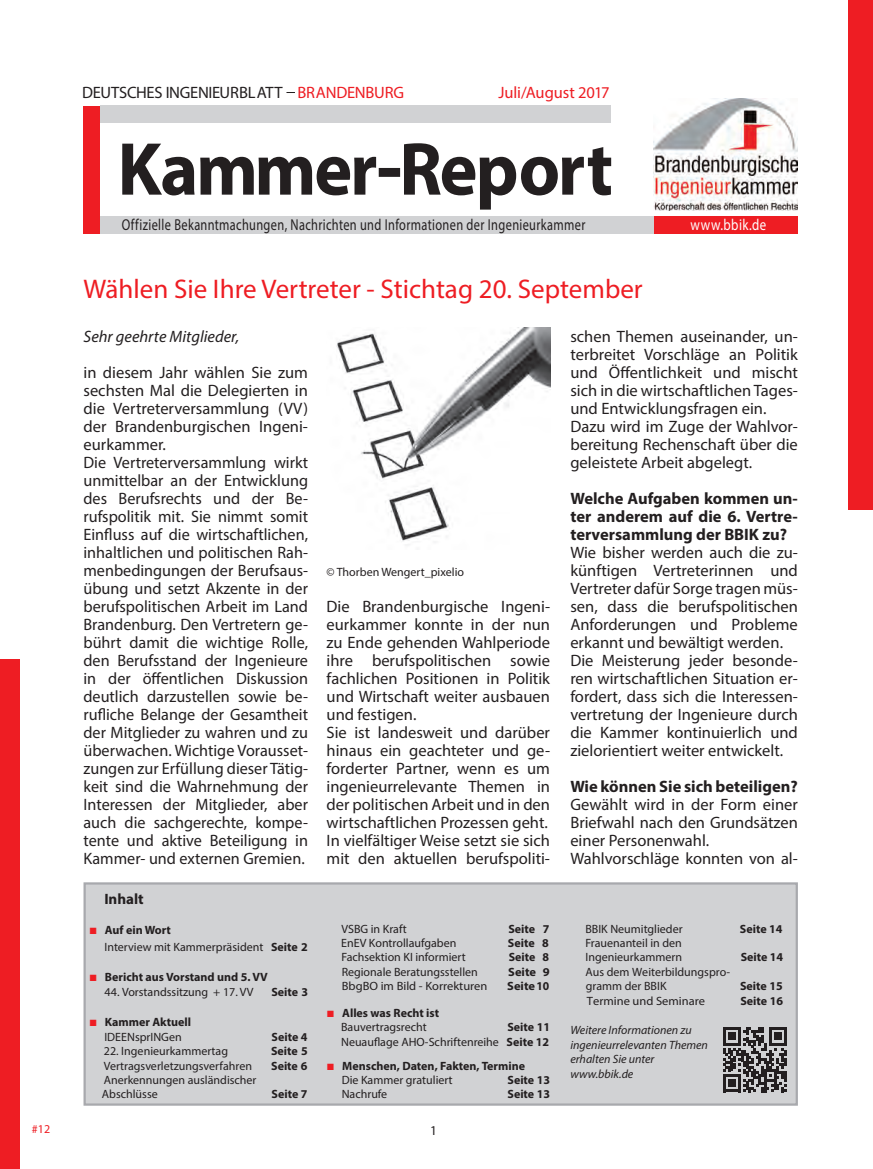
<style>
.page{position:relative;width:873px;height:1169px;background:#fff}
.page>*{position:absolute;margin:0;border:0;box-sizing:border-box;transform-origin:0 0}
.t1{font:700 75.6px "Myriad Pro";letter-spacing:-.03em;color:#231f20;scale:.95 1}
.t2{font:27px "Myriad Pro";color:#ee1d23}
.t3{font:16.5px/18px "Myriad Pro";color:#231f20}
.t4{font:700 16.5px/18px "Myriad Pro";color:#231f20;text-align:justify}
.t5{font:italic 16.5px "Myriad Pro";color:#231f20}
.t6{font:16.5px "Myriad Pro";letter-spacing:-.01em;color:#ee1d23}
.t7{font:15.9px "Myriad Pro";letter-spacing:.03em;color:#231f20;scale:.78 1}
.t8{font:15.9px "Myriad Pro";letter-spacing:.03em;color:#fff;scale:.81 1}
.t9{font:700 15px "Myriad Pro";color:#231f20}
.t10{font:13.5px "Myriad Pro";color:#231f20}
.t11{font:12px/14.4px "Myriad Pro";color:#231f20}
.t12{font:700 12px/14.4px "Myriad Pro";color:#231f20;text-align:center}
.t13{font:italic 12px/14.4px "Myriad Pro";color:#231f20}
.t14{font:12px "Myriad Pro";color:#231f20;scale:1.04 1}
.t15{font:700 12px "Myriad Pro";color:#231f20;scale:1.04 1}
.t16{font:12px "Myriad Pro";color:#ee1d23}
.s1{color:#ee1d23}
.s2{font-family:"Arial";font-size:13.5px;color:#ee1d23}
.s3{font-weight:700}
.s4{font-family:"Arial";font-weight:400;font-size:13.5px;color:#ee1d23}
.s5{font-weight:400}
</style>
<div class="page">
<div style="left:84px;top:882px;width:714px;height:223px;background:#d1d2d4;border:2px solid #a8a9ad"></div>
<div style="left:379px;top:168px;width:21px;height:9px;background:#231f20"></div>
<div style="left:101px;top:106px;width:510px;height:17px;background:#d1d2d4"></div>
<div style="left:101px;top:216px;width:554px;height:17px;background:#d1d2d4"></div>
<div style="left:84px;top:106px;width:16px;height:127px;background:#ee1d23"></div>
<div style="left:655px;top:216px;width:143px;height:17px;background:#ee1d23"></div>
<div style="left:849px;top:0;width:24px;height:510px;background:#ee1d23"></div>
<div style="left:0;top:659px;width:20px;height:509px;background:#ee1d23"></div>
<svg style="left:723px;top:1027px;width:64px;height:64px"></svg>
<img style="left:654px;top:98px;width:144px;height:112px">
<img style="left:336px;top:328px;width:214px;height:217px">
<p class="t3" style="left:82px;top:84px;width:323px">DEUTSCHES INGENIEURBLATT <span class="s1">BRANDENBURG</span></p>
<p class="t6" style="left:498px;top:83px;width:113px">Juli/August 2017</p>
<h1 class="t1" style="left:118px;top:120px;width:523px">Kammer Report</h1>
<p class="t7" style="left:122px;top:215px;width:596px">Offizielle Bekanntmachungen, Nachrichten und Informationen der Ingenieurkammer</p>
<p class="t8" style="left:691px;top:215px;width:95px">www.bbik.de</p>
<h2 class="t2" style="left:84px;top:272px;width:561px">Wählen Sie Ihre Vertreter - Stichtag 20. September</h2>
<p class="t5" style="left:84px;top:326px;width:157px">Sehr geehrte Mitglieder,</p>
<p class="t3" style="left:84px;top:363px;width:226px">in diesem Jahr wählen Sie zum sechsten Mal die Delegierten in die Vertreterversammlung (VV) der Brandenburgischen Ingeni&shy;eurkammer.<br>Die Vertreterversammlung wirkt unmittelbar an der Entwicklung des Berufsrechts und der Be&shy;rufspolitik mit. Sie nimmt somit<br>Einfluss auf die wirtschaftlichen, inhaltlichen und politischen Rah&shy;menbedingungen der Berufsaus&shy;übung und setzt Akzente in der berufspolitischen Arbeit im Land<br>Brandenburg. Den Vertretern ge&shy;bührt damit die wichtige Rolle, den Berufsstand der Ingenieure in der öffentlichen Diskussion deutlich darzustellen sowie be&shy;rufliche Belange der Gesamtheit der Mitglieder zu wahren und zu überwachen. Wichtige Vorausset&shy;zungen zur Erfüllung dieser Tätig&shy;keit sind die Wahrnehmung der<br>Interessen der Mitglieder, aber auch die sachgerechte, kompe&shy;tente und aktive Beteiligung in<br>Kammer- und externen Gremien.</p>
<p class="t3" style="left:570px;top:327px;width:229px">schen Themen auseinander, un&shy;terbreitet Vorschläge an Politik und Öffentlichkeit und mischt sich in die wirtschaftlichen Tages&shy;und Entwicklungsfragen ein.<br>Dazu wird im Zuge der Wahlvor&shy;bereitung Rechenschaft über die geleistete Arbeit abgelegt.</p>
<p class="t4" style="left:570px;top:488px;width:229px">Welche Aufgaben kommen un&shy;ter anderem auf die 6. Vertre&shy;terversammlung der BBIK zu?</p>
<p class="t3" style="left:570px;top:543px;width:229px">Wie bisher werden auch die zu&shy;künftigen Vertreterinnen und<br>Vertreter dafür Sorge tragen müs&shy;sen, dass die berufspolitischen<br>Anforderungen und Probleme erkannt und bewältigt werden.<br>Die Meisterung jeder besonde&shy;ren wirtschaftlichen Situation er&shy;fordert, dass sich die Interessen&shy;vertretung der Ingenieure durch die Kammer kontinuierlich und zielorientiert weiter entwickelt.</p>
<p class="t4" style="left:570px;top:776px;width:229px">Wie können Sie sich beteiligen?</p>
<p class="t3" style="left:570px;top:795px;width:229px">Gewählt wird in der Form einer<br>Briefwahl nach den Grundsätzen einer Personenwahl.<br>Wahlvorschläge konnten von al-</p>
<p class="t11" style="left:327px;top:564px;width:139px">© Thorben Wengert_pixelio</p>
<p class="t3" style="left:327px;top:597px;width:225px">Die Brandenburgische Ingeni&shy;eurkammer konnte in der nun zu Ende gehenden Wahlperiode ihre berufspolitischen sowie fachlichen Positionen in Politik und Wirtschaft weiter ausbauen und festigen.<br>Sie ist landesweit und darüber hinaus ein geachteter und ge&shy;forderter Partner, wenn es um ingenieurrelevante Themen in der politischen Arbeit und in den wirtschaftlichen Prozessen geht.<br>In vielfältiger Weise setzt sie sich mit den aktuellen berufspoliti-</p>
<p class="t9" style="left:104px;top:888px;width:41px">Inhalt</p>
<p class="t11" style="left:104px;top:922px;width:205px;line-height:16.2px;text-indent:-15px"><span class="s2">■</span> <span class="s3">Auf ein Wort<br></span>Interview mit Kammerpräsident <span class="s3">Seite 2</span></p>
<p class="t12" style="left:89px;top:969px;width:180px"><span class="s4">■</span> Bericht aus Vorstand und 5. VV</p>
<p class="t11" style="left:105px;top:984px;width:150px">44. Vorstandssitzung + 17. VV</p>
<p class="t12" style="left:271px;top:983px;width:38px">Seite 3</p>
<p class="t12" style="left:89px;top:1014px;width:103px"><span class="s4">■</span> Kammer Aktuell<br><span class="s5">IDEENsprINGen</span></p>
<p class="t12" style="left:272px;top:1028px;width:37px">Seite 4</p>
<p class="t11" style="left:104px;top:1043px;width:126px">22. Ingenieurkammertag</p>
<p class="t12" style="left:271px;top:1043px;width:38px">Seite 5</p>
<p class="t11" style="left:104px;top:1057px;width:150px">Vertragsverletzungsverfahren</p>
<p class="t12" style="left:271px;top:1057px;width:38px">Seite 6</p>
<p class="t11" style="left:102px;top:1072px;width:156px">Anerkennungen ausländischer<br>Abschlüsse</p>
<p class="t12" style="left:272px;top:1086px;width:37px">Seite 7</p>
<p class="t11" style="left:341px;top:921px;width:67px">VSBG in Kraft</p>
<p class="t12" style="left:508px;top:920px;width:43px">Seite 7</p>
<p class="t11" style="left:341px;top:935px;width:117px">EnEV Kontrollaufgaben</p>
<p class="t12" style="left:508px;top:935px;width:42px">Seite 8</p>
<p class="t11" style="left:341px;top:949px;width:126px">Fachsektion KI informiert</p>
<p class="t12" style="left:509px;top:949px;width:42px">Seite 8</p>
<p class="t11" style="left:342px;top:964px;width:138px">Regionale Beratungsstellen</p>
<p class="t15" style="left:508px;top:963px;width:41px">Seite 9</p>
<p class="t14" style="left:342px;top:978px;width:141px">BbgBO im Bild - Korrekturen</p>
<p class="t15" style="left:507px;top:978px;width:42px">Seite10</p>
<p class="t12" style="left:327px;top:1005px;width:114px"><span class="s4">■</span> Alles was Recht ist<br><span class="s5">Bauvertragsrecht</span></p>
<p class="t11" style="left:341px;top:1019px;width:210px;text-align:right"><span class="s3">Seite 11<br></span>Neuauflage AHO-Schriftenreihe <span class="s3">Seite 12</span></p>
<p class="t12" style="left:342px;top:1057px;width:185px;text-align:left;text-indent:-15px"><span class="s4">■</span> Menschen, Daten, Fakten, Termine<br><span class="s5">Die Kammer gratuliert</span></p>
<p class="t12" style="left:507px;top:1072px;width:44px">Seite 13</p>
<p class="t11" style="left:342px;top:1086px;width:47px">Nachrufe</p>
<p class="t12" style="left:507px;top:1086px;width:44px">Seite 13</p>
<p class="t16" style="left:32px;top:1121px;width:20px">#12</p>
<p class="t10" style="left:430px;top:1121px;width:8px">1</p>
<p class="t11" style="left:585px;top:921px;width:99px">BBIK Neumitglieder</p>
<p class="t12" style="left:740px;top:920px;width:44px">Seite 14</p>
<p class="t11" style="left:585px;top:935px;width:98px">Frauenanteil in den<br>Ingenieurkammern</p>
<p class="t12" style="left:741px;top:949px;width:44px">Seite 14</p>
<p class="t11" style="left:586px;top:964px;width:146px">Aus dem Weiterbildungspro&shy;gramm der BBIK</p>
<p class="t12" style="left:740px;top:978px;width:44px">Seite 15</p>
<p class="t14" style="left:587px;top:993px;width:115px">Termine und Seminare</p>
<p class="t12" style="left:740px;top:992px;width:44px">Seite 16</p>
<p class="t13" style="left:570px;top:1022px;width:139px">Weitere Informationen zu ingenieurrelevanten Themen erhalten Sie unter www.bbik.de</p>
</div>
